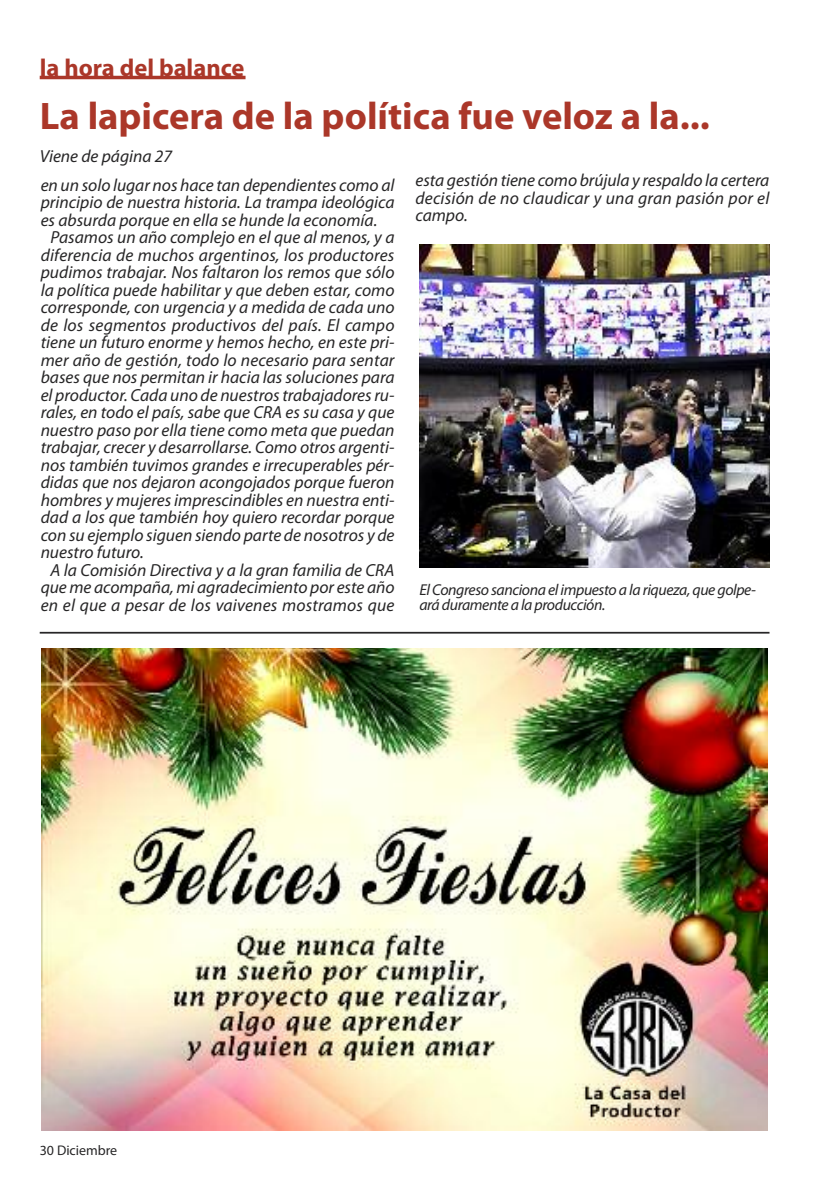
<style>
.page{position:relative;width:819px;height:1191px;background:#fff}
.page>*{position:absolute;margin:0;border:0;box-sizing:border-box;transform-origin:0 0}
.t1{font:700 38.5px "Myriad Pro";color:#ab3729}
.t2{font:700 24.5px "Myriad Pro";color:#ab3729}
.t3{font:italic 17.5px/17.5px "Myriad Pro";color:#272627;text-align:justify}
.t4{font:italic 15.75px/15.8px "Myriad Pro";letter-spacing:-.025em;color:#272627}
.t5{font:14px "Myriad Pro";color:#272627}
</style>
<div class="page">
<img style="left:41px;top:648px;width:726px;height:482px">
<hr style="left:40px;top:632px;width:729px;height:1px;background:#272627">
<hr style="left:40px;top:76px;width:205px;height:3px;background:#ab3729">
<img style="left:419px;top:244px;width:350px;height:323px">
<h2 class="t2" style="left:40px;top:59px;width:206px">la hora del balance</h2>
<h1 class="t1" style="left:40px;top:102px;width:671px">La lapicera de la política fue veloz a la...</h1>
<p class="t3" style="left:40px;top:149px;width:134px">Viene de página 27</p>
<p class="t3" style="left:41px;top:177px;width:355px">en un solo lugar nos hace tan dependientes como al</p>
<p class="t3" style="left:41px;top:195px;width:355px">principio de nuestra historia. La trampa ideológica</p>
<p class="t3" style="left:41px;top:212px;width:338px">es absurda porque en ella se hunde la economía.</p>
<p class="t3" style="left:51px;top:230px;width:345px">Pasamos un año complejo en el que al menos, y a</p>
<p class="t3" style="left:41px;top:247px;width:355px">diferencia de muchos argentinos, los productores</p>
<p class="t3" style="left:41px;top:265px;width:355px">pudimos trabajar. Nos faltaron los remos que sólo</p>
<p class="t3" style="left:41px;top:282px;width:355px">la política puede habilitar y que deben estar, como</p>
<p class="t3" style="left:41px;top:300px;width:355px">corresponde, con urgencia y a medida de cada uno</p>
<p class="t3" style="left:41px;top:317px;width:355px">de los segmentos productivos del país. El campo</p>
<p class="t3" style="left:41px;top:335px;width:355px">tiene un futuro enorme y hemos hecho, en este pri-</p>
<p class="t3" style="left:41px;top:352px;width:355px">mer año de gestión, todo lo necesario para sentar</p>
<p class="t3" style="left:41px;top:370px;width:355px">bases que nos permitan ir hacia las soluciones para</p>
<p class="t3" style="left:41px;top:387px;width:355px">el productor. Cada uno de nuestrostrabajadoresru-</p>
<p class="t3" style="left:41px;top:405px;width:355px">rales, en todo el país, sabe que CRA es su casa y que</p>
<p class="t3" style="left:41px;top:422px;width:355px">nuestro paso por ella tiene como meta que puedan</p>
<p class="t3" style="left:41px;top:440px;width:355px">trabajar, crecer y desarrollarse. Como otros argenti-</p>
<p class="t3" style="left:41px;top:457px;width:355px">nos también tuvimos grandes e irrecuperables pér-</p>
<p class="t3" style="left:41px;top:475px;width:355px">didas que nos dejaron acongojados porque fueron</p>
<p class="t3" style="left:41px;top:492px;width:355px">hombres y mujeres imprescindibles en nuestra enti-</p>
<p class="t3" style="left:41px;top:510px;width:355px">dad a los que también hoy quiero recordar porque</p>
<p class="t3" style="left:41px;top:527px;width:355px">con su ejemplo siguen siendo parte de nosotros y de</p>
<p class="t3" style="left:41px;top:545px;width:104px">nuestro futuro.</p>
<p class="t3" style="left:51px;top:562px;width:345px">A la Comisión Directiva y a la gran familia de CRA</p>
<p class="t3" style="left:41px;top:580px;width:355px">que me acompaña, mi agradecimiento por este año</p>
<p class="t3" style="left:41px;top:597px;width:355px">en el que a pesar de los vaivenes mostramos que</p>
<p class="t3" style="left:415px;top:173px;width:355px">esta gestión tiene como brújula y respaldo la certera decisión de no claudicar y una gran pasión por el campo.</p>
<p class="t4" style="left:419px;top:582px;width:338px">El Congreso sanciona el impuesto a la riqueza, que golpe&shy;ará duramente a la producción.</p>
<p class="t5" style="left:40px;top:1145px;width:79px">30 Diciembre</p>
</div>
